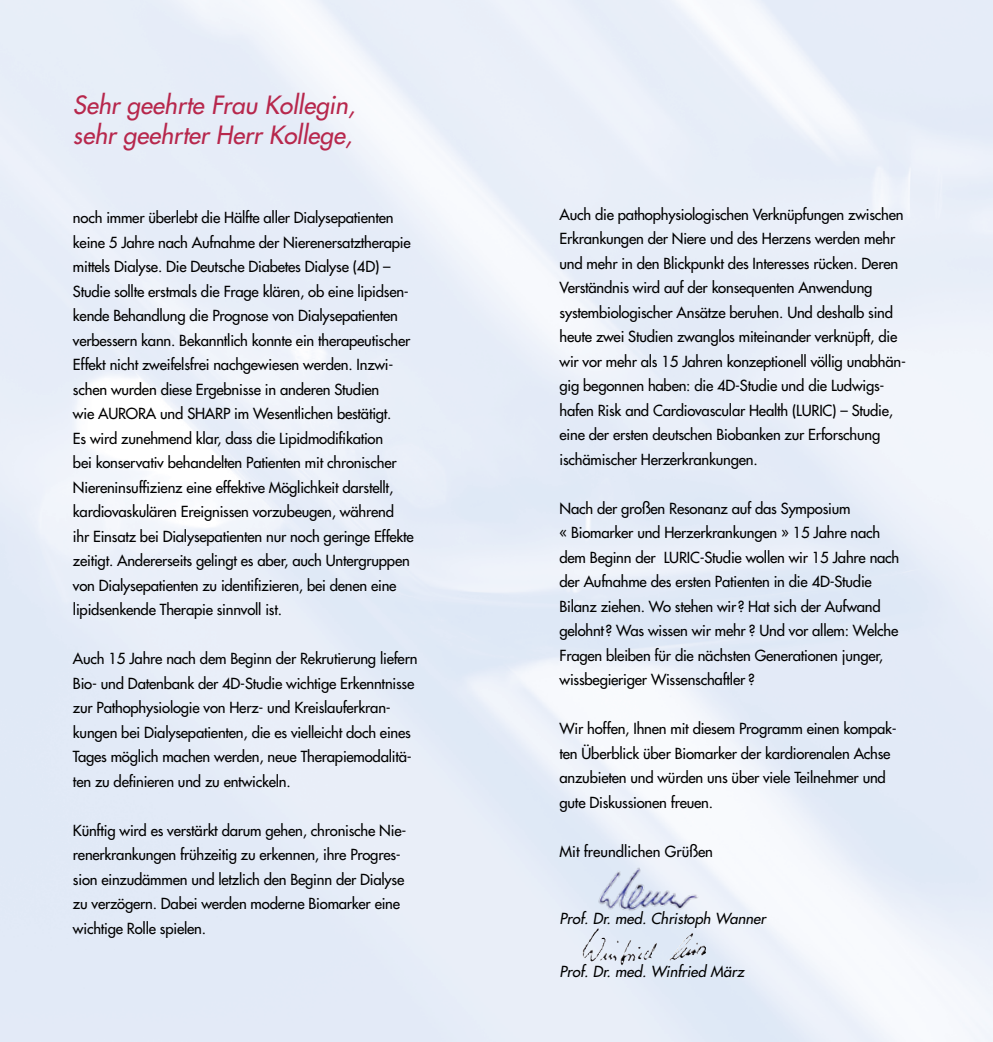
<style>
.page{position:relative;width:993px;height:1042px;background:#fff}
.page>*{position:absolute;margin:0;border:0;box-sizing:border-box;transform-origin:0 0}
.t1{font:italic 24.5px/29.8px "Futura";color:#b7274c}
.t2{font:14.88px/24.5px "Futura";letter-spacing:-.015em;color:#000}
.t3{font:italic 14.88px "Futura";color:#000}
</style>
<div class="page">
<img style="left:0;top:0;width:992px;height:1042px">
<img style="left:582px;top:928px;width:111px;height:37px">
<img style="left:588px;top:859px;width:114px;height:61px">
<h1 class="t1" style="left:73px;top:90px;width:283px">Sehr geehrte Frau Kollegin, sehr geehrter Herr Kollege,</h1>
<p class="t2" style="left:73px;top:205px;width:342px">noch immer überlebt die Hälfte aller Dialysepatienten keine 5 Jahre nach Aufnahme der Nierenersatztherapie mittels Dialyse. Die Deutsche Diabetes Dialyse (4D) – Studie sollte erstmals die Frage klären, ob eine lipidsen&shy;kende Behandlung die Prognose von Dialysepatienten verbessern kann. Bekanntlich konnte ein therapeutischer Effekt nicht zweifelsfrei nachgewiesen werden. Inzwi&shy;schen wurden diese Ergebnisse in anderen Studien<br>wie AURORA und SHARP im Wesentlichen bestätigt.<br>Es wird zunehmend klar, dass die Lipidmodifikation<br>bei konservativ behandelten Patienten mit chronischer Niereninsuffizienz eine effektive Möglichkeit darstellt, kardiovaskulären Ereignissen vorzubeugen, während ihr Einsatz bei Dialysepatienten nur noch geringe Effekte zeitigt. Andererseits gelingt es aber, auch Untergruppen von Dialysepatienten zu identifizieren, bei denen eine lipidsenkende Therapie sinnvoll ist.</p>
<p class="t2" style="left:73px;top:646px;width:346px">Auch 15 Jahre nach dem Beginn der Rekrutierung liefern Bio- und Datenbank der 4D-Studie wichtige Erkenntnisse zur Pathophysiologie von Herz- und Kreislauferkran&shy;kungen bei Dialysepatienten, die es vielleicht doch eines Tages möglich machen werden, neue Therapiemodalitä&shy;ten zu definieren und zu entwickeln.</p>
<p class="t2" style="left:73px;top:818px;width:335px">Künftig wird es verstärkt darum gehen, chronische Nie&shy;renerkrankungen frühzeitig zu erkennen, ihre Progres&shy;sion einzudämmen und letzlich den Beginn der Dialyse zu verzögern. Dabei werden moderne Biomarker eine wichtige Rolle spielen.</p>
<p class="t2" style="left:559px;top:202px;width:348px">Auch die pathophysiologischen Verknüpfungen zwischen Erkrankungen der Niere und des Herzens werden mehr und mehr in den Blickpunkt des Interesses rücken. Deren Verständnis wird auf der konsequenten Anwendung systembiologischer Ansätze beruhen. Und deshalb sind heute zwei Studien zwanglos miteinander verknüpft, die wir vor mehr als 15 Jahren konzeptionell völlig unabhän&shy;gig begonnen haben: die 4D-Studie und die Ludwigs&shy;hafen Risk and Cardiovascular Health (LURIC) – Studie, eine der ersten deutschen Biobanken zur Erforschung ischämischer Herzerkrankungen.</p>
<p class="t2" style="left:559px;top:496px;width:341px">Nach der großen Resonanz auf das Symposium<br>« Biomarker und Herzerkrankungen » 15 Jahre nach dem Beginn der LURIC-Studie wollen wir 15 Jahre nach der Aufnahme des ersten Patienten in die 4D-Studie Bilanz ziehen. Wo stehen wir? Hat sich der Aufwand gelohnt? Was wissen wir mehr ? Und vor allem: Welche Fragen bleiben für die nächsten Generationen junger, wissbegieriger Wissenschaftler ?</p>
<p class="t2" style="left:559px;top:716px;width:339px">Wir hoffen, Ihnen mit diesem Programm einen kompak&shy;ten Überblick über Biomarker der kardiorenalen Achse anzubieten und würden uns über viele Teilnehmer und gute Diskussionen freuen.</p>
<p class="t2" style="left:559px;top:839px;width:155px">Mit freundlichen Grüßen</p>
<p class="t3" style="left:559px;top:909px;width:208px">Prof. Dr. med. Christoph Wanner</p>
<p class="t3" style="left:559px;top:962px;width:186px">Prof. Dr. med. Winfried März</p>
</div>
